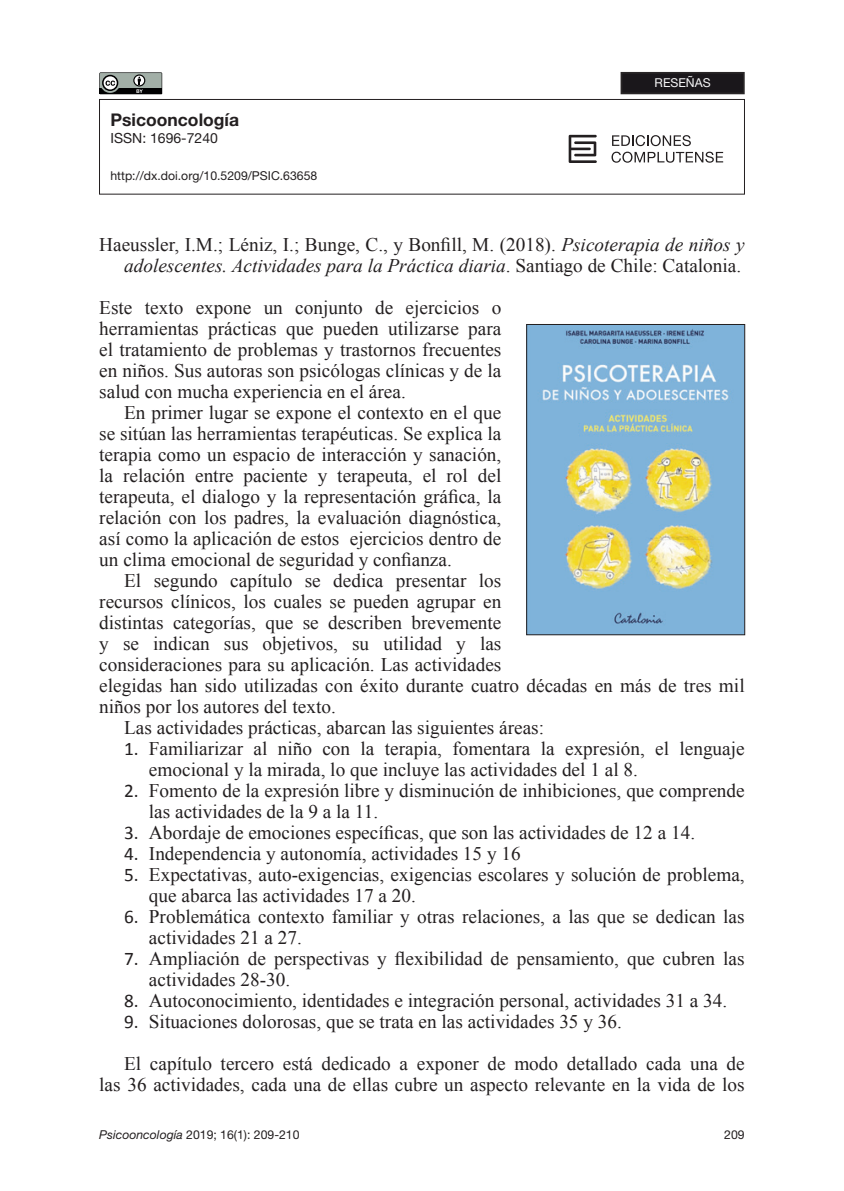
<style>
.page{position:relative;width:844px;height:1191px;background:#fff}
.page>*{position:absolute;margin:0;border:0;box-sizing:border-box;transform-origin:0 0}
.CUERPO_DE_TEXTO{font:19.25px/21px "Times New Roman";color:#231f20}
.Primer_parrafo{font:19.25px/21px "Times New Roman";color:#231f20;text-align:justify}
.t1{font:700 17.5px "Helvetica Neue LT Pro";color:#231f20}
.t2{font:14px "Helvetica Neue LT Pro";color:#231f20}
.t3{font:12.25px "Helvetica Neue LT Pro";color:#231f20}
.t4{font:12.25px "Helvetica Neue LT Pro";color:#f7f7f8}
.s1{font-style:italic}
.s2{font-family:"Calibri"}
</style>
<div class="page">
<div style="left:99px;top:99px;width:645px;height:95px;border:1px solid #231f20"></div>
<svg style="left:568px;top:135px;width:28px;height:28px"></svg>
<svg style="left:612px;top:135px;width:78px;height:11px"></svg>
<svg style="left:611px;top:152px;width:112px;height:11px"></svg>
<svg style="left:99px;top:72px;width:63px;height:22px"></svg>
<div style="left:621px;top:73px;width:122px;height:20px;background:#1a171b"></div>
<div style="left:620px;top:72px;width:124px;height:22px;border:2px solid #292627"></div>
<img style="left:528px;top:326px;width:215px;height:307px">
<div style="left:526px;top:324px;width:219px;height:311px;border:1px solid #231f20"></div>
<p class="t1" style="left:110px;top:109px;width:130px">Psicooncología</p>
<p class="t2" style="left:110px;top:130px;width:109px">ISSN: 1696-7240</p>
<p class="t3" style="left:110px;top:168px;width:208px">http://dx.doi.org/10.5209/PSIC.63658</p>
<p class="t4" style="left:654px;top:76px;width:58px">RESEÑAS</p>
<p class="CUERPO_DE_TEXTO" style="left:99px;top:233px;width:646px;text-align:right">Haeussler, I.M.; Léniz, I.; Bunge, C., y Bonfill, M. (2018). <span class="s1">Psicoterapia de niños y adolescentes. Actividades para la Práctica diaria</span>. Santiago de Chile: Catalonia.</p>
<p class="Primer_parrafo" style="left:99px;top:296px;width:403px">Este texto expone un conjunto de ejercicios o herramientas prácticas que pueden utilizarse para el tratamiento de problemas y trastornos frecuentes en niños. Sus autoras son psicólogas clínicas y de la salud con mucha experiencia en el área.</p>
<p class="CUERPO_DE_TEXTO" style="left:99px;top:401px;width:403px;text-align:justify;text-indent:25px">En primer lugar se expone el contexto en el que se sitúan las herramientas terapéuticas. Se explica la terapia como un espacio de interacción y sanación, la relación entre paciente y terapeuta, el rol del terapeuta, el dialogo y la representación gráfica, la relación con los padres, la evaluación diagnóstica, así como la aplicación de estos ejercicios dentro de un clima emocional de seguridad y confianza.</p>
<p class="CUERPO_DE_TEXTO" style="left:99px;top:569px;width:646px;text-indent:25px">El segundo capítulo se dedica presentar los<br>recursos clínicos, los cuales se pueden agrupar en<br>distintas categorías, que se describen brevemente<br>y se indican sus objetivos, su utilidad y las<br>consideraciones para su aplicación. Las actividades<br>elegidas han sido utilizadas con éxito durante cuatro décadas en más de tres mil niños por los autores del texto.</p>
<p class="CUERPO_DE_TEXTO" style="left:124px;top:716px;width:421px">Las actividades prácticas, abarcan las siguientes áreas:</p>
<p class="CUERPO_DE_TEXTO" style="left:149px;top:737px;width:597px;text-indent:-25px"><span class="s2">1.</span> Familiarizar al niño con la terapia, fomentara la expresión, el lenguaje emocional y la mirada, lo que incluye las actividades del 1 al 8.</p>
<p class="CUERPO_DE_TEXTO" style="left:149px;top:779px;width:597px;text-indent:-25px"><span class="s2">2.</span> Fomento de la expresión libre y disminución de inhibiciones, que comprende las actividades de la 9 a la 11.</p>
<p class="CUERPO_DE_TEXTO" style="left:124px;top:821px;width:572px"><span class="s2">3.</span> Abordaje de emociones específicas, que son las actividades de 12 a 14.</p>
<p class="CUERPO_DE_TEXTO" style="left:124px;top:842px;width:398px"><span class="s2">4.</span> Independencia y autonomía, actividades 15 y 16</p>
<p class="CUERPO_DE_TEXTO" style="left:149px;top:863px;width:597px;text-indent:-25px"><span class="s2">5.</span> Expectativas, auto-exigencias, exigencias escolares y solución de problema, que abarca las actividades 17 a 20.</p>
<p class="CUERPO_DE_TEXTO" style="left:149px;top:905px;width:597px;text-indent:-25px"><span class="s2">6.</span> Problemática contexto familiar y otras relaciones, a las que se dedican las actividades 21 a 27.</p>
<p class="CUERPO_DE_TEXTO" style="left:149px;top:947px;width:597px;text-indent:-25px"><span class="s2">7.</span> Ampliación de perspectivas y flexibilidad de pensamiento, que cubren las actividades 28-30.</p>
<p class="CUERPO_DE_TEXTO" style="left:124px;top:989px;width:604px"><span class="s2">8.</span> Autoconocimiento, identidades e integración personal, actividades 31 a 34.</p>
<p class="CUERPO_DE_TEXTO" style="left:124px;top:1010px;width:499px"><span class="s2">9.</span> Situaciones dolorosas, que se trata en las actividades 35 y 36.</p>
<p class="CUERPO_DE_TEXTO" style="left:99px;top:1052px;width:646px;text-align:right">El capítulo tercero está dedicado a exponer de modo detallado cada una de las 36 actividades, cada una de ellas cubre un aspecto relevante en la vida de los</p>
<p class="t3" style="left:99px;top:1126px;width:202px"><span class="s1">Psicooncología</span> 2019; 16(1): 209-210</p>
<p class="t3" style="left:724px;top:1126px;width:22px">209</p>
</div>
